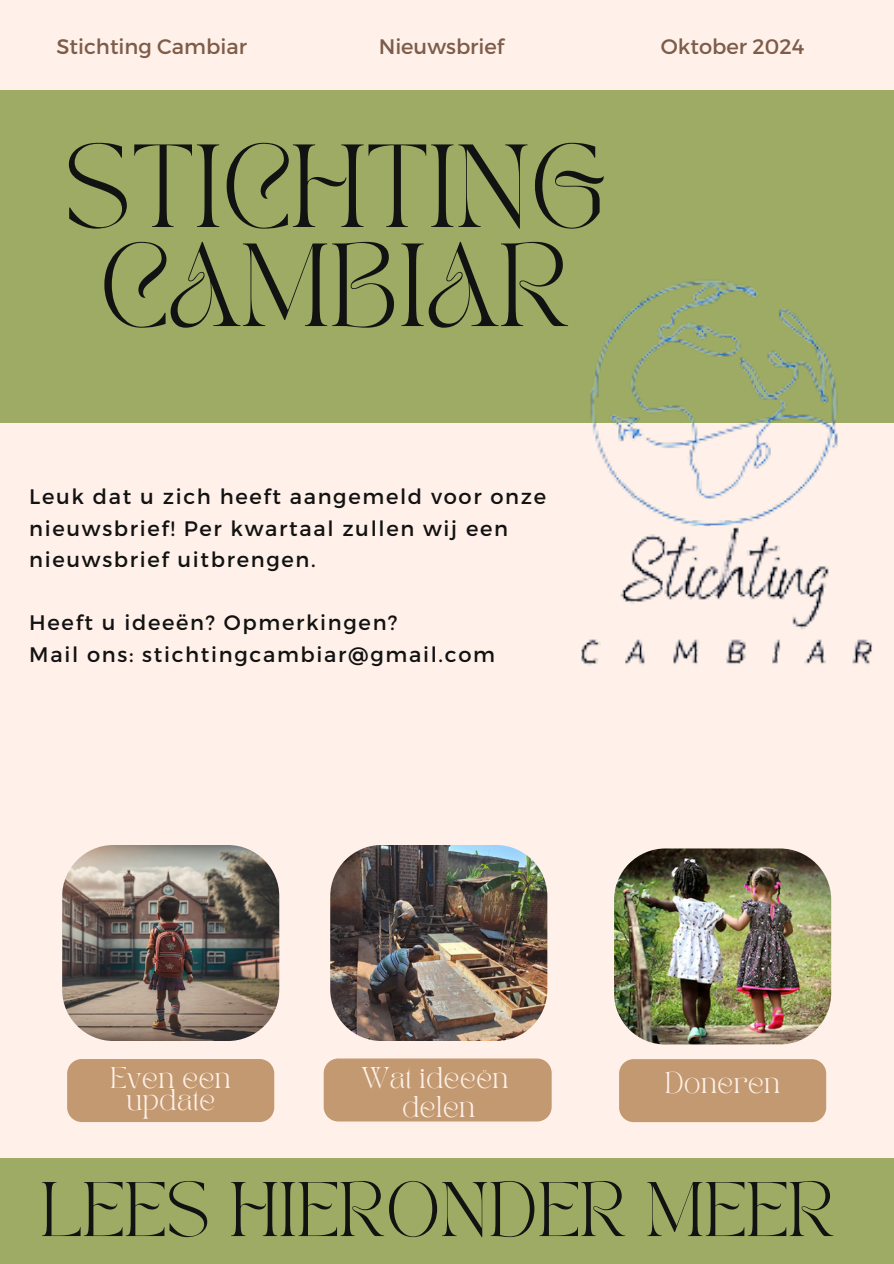
<style>
.page{position:relative;width:894px;height:1264px;background:#fff}
.page>*{position:absolute;margin:0;border:0;box-sizing:border-box;transform-origin:0 0}
.t1{font:82.5px/99px "TAN PEARL Regular";color:#121212;text-align:center}
.t2{font:54px "TAN PEARL Regular";color:#121212}
.t3{font:21px/31.5px "Montserrat";letter-spacing:.08em;color:#121212}
.t4{font:21px "Montserrat";color:#7d5c49}
.t5{font:21px "TAN PEARL Regular";color:#fff1e9}
</style>
<div class="page">
<div style="left:0;top:0;width:893px;height:1263px;background:#fff1e9"></div>
<div style="left:0;top:0;width:893px;height:423px;background:#9dab65"></div>
<div style="left:0;top:1158px;width:893px;height:105px;background:#9dab65"></div>
<img style="left:581px;top:280px;width:291px;height:386px">
<div style="left:67px;top:1059px;width:207px;height:62px;background:#c39971"></div>
<div style="left:323px;top:1058px;width:228px;height:63px;background:#c39971"></div>
<div style="left:619px;top:1059px;width:206px;height:63px;background:#c39971"></div>
<img style="left:330px;top:845px;width:217px;height:195px">
<img style="left:614px;top:848px;width:217px;height:196px">
<img style="left:62px;top:845px;width:217px;height:195px">
<div style="left:0;top:0;width:893px;height:89px;background:#fff1e9"></div>
<p class="t4" style="left:56px;top:33px;width:192px">Stichting Cambiar</p>
<p class="t4" style="left:378px;top:33px;width:127px">Nieuwsbrief</p>
<p class="t4" style="left:660px;top:33px;width:145px">Oktober 2024</p>
<p class="t1" style="left:64px;top:146px;width:543px">STICHTING<br>CAMBIAR</p>
<p class="t3" style="left:29px;top:480px;width:518px">Leuk dat u zich heeft aangemeld voor onze nieuwsbrief! Per kwartaal zullen wij een nieuwsbrief uitbrengen.</p>
<p class="t3" style="left:29px;top:606px;width:369px">Heeft u ideeën? Opmerkingen?</p>
<p class="t3" style="left:29px;top:637px;width:467px">Mail ons: stichtingcambiar@gmail.com</p>
<p class="t5" style="left:361px;top:1066px;width:149px">Wat ideeën</p>
<p class="t5" style="left:402px;top:1095px;width:75px">delen</p>
<p class="t5" style="left:110px;top:1066px;width:122px">Even een</p>
<p class="t5" style="left:664px;top:1071px;width:117px">Doneren</p>
<p class="t5" style="left:126px;top:1088px;width:91px">update</p>
<h2 class="t2" style="left:40px;top:1180px;width:796px">LEES HIERONDER MEER</h2>
</div>
